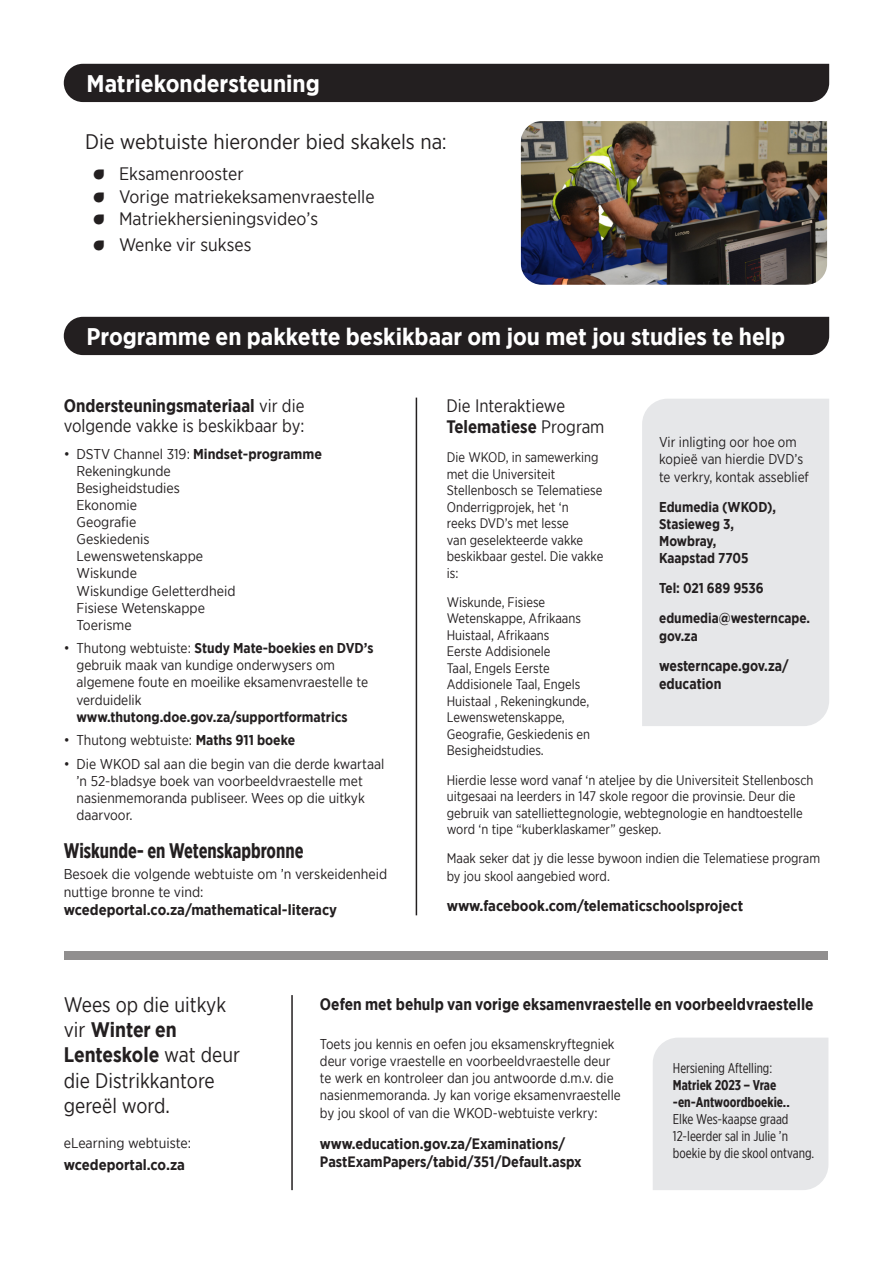
<style>
.page{position:relative;width:893px;height:1263px;background:#fff}
.page>*{position:absolute;margin:0;border:0;box-sizing:border-box;transform-origin:0 0}
.t1{font:700 24px "Gotham Narrow";color:#fff}
.t2{font:21px/25.2px "Gotham Narrow";color:#231f20;scale:.95 1}
.t3{font:21px "Gotham Narrow";color:#231f20}
.t4{font:700 21px "Gotham X Narrow";color:#231f20;scale:.95 1}
.t5{font:18px/21px "Gotham Narrow";color:#231f20;scale:.95 1}
.t6{font:18px "Gotham Narrow";color:#231f20}
.t7{font:700 16.5px "Gotham Narrow";color:#231f20;scale:.95 1}
.t8{font:700 15px/18px "Gotham Narrow";color:#231f20}
.t9{font:700 15px/18px "Gotham Narrow";color:#231f20;scale:.94 1}
.t10{font:14.25px/17.1px "Gotham Narrow";color:#231f20}
.t11{font:14.25px/17.2px "Gotham Narrow";color:#231f20;scale:.95 1}
.t12{font:700 14.25px/17.1px "Gotham Narrow";color:#231f20;scale:.95 1}
.t13{font:700 14.25px "Gotham Narrow";color:#231f20}
.t14{font:14.1px/17px "Gotham X Narrow";color:#231f20}
.t15{font:700 14.1px/17px "Gotham X Narrow";color:#231f20}
.t16{font:13.8px/16.5px "Gotham Narrow";color:#231f20;scale:.94 1}
.s1{font-family:"Gotham X Narrow"}
.s2{font-weight:700}
</style>
<div class="page">
<div style="left:653px;top:1038px;width:175px;height:152px;background:#e6e7e9"></div>
<div style="left:642px;top:399px;width:187px;height:327px;background:#e6e7e9"></div>
<hr style="left:291px;top:995px;width:2px;height:195px;background:#231f20">
<hr style="left:416px;top:398px;width:1px;height:517px;background:#231f20">
<div style="left:64px;top:317px;width:765px;height:38px;background:#231f20"></div>
<div style="left:64px;top:64px;width:765px;height:38px;background:#231f20"></div>
<img style="left:521px;top:121px;width:306px;height:164px">
<div style="left:65px;top:951px;width:763px;height:8px;background:#918f8f"></div>
<h1 class="t1" style="left:87px;top:68px;width:235px">Matriekondersteuning</h1>
<h2 class="t3" style="left:85px;top:129px;width:363px">Die webtuiste hieronder bied skakels na<span class="s1">:</span></h2>
<h3 class="t6" style="left:94px;top:163px;width:152px">• Eksamenrooster</h3>
<h3 class="t6" style="left:94px;top:185px;width:283px">• Vorige matriekeksamenvraestelle</h3>
<h3 class="t6" style="left:94px;top:208px;width:226px">• Matriekhersieningsvideo’s</h3>
<h3 class="t6" style="left:94px;top:233px;width:159px">• Wenke vir sukses</h3>
<h1 class="t1" style="left:87px;top:321px;width:700px">Programme en pakkette beskikbaar om jou met jou studies te help</h1>
<h3 class="t5" style="left:64px;top:396px;width:255px;line-height:19.5px"><span class="s2">Ondersteuningsmateriaal</span> vir die volgende vakke is beskikbaar by:</h3>
<p class="t10" style="left:77px;top:445px;width:247px;text-indent:-13px">• DSTV Channel 319: <span class="s2">Mindset-programme<br></span>Rekeningkunde<br>Besigheidstudies<br>Ekonomie<br>Geografie<br>Geskiedenis<br>Lewenswetenskappe<br>Wiskunde<br>Wiskundige Geletterdheid<br>Fisiese Wetenskappe<br>Toerisme</p>
<p class="t10" style="left:77px;top:639px;width:298px;text-indent:-13px">• Thutong webtuiste: <span class="s2">Study Mate-boekies en DVD’s </span>gebruik maak van kundige onderwysers om algemene foute en moeilike eksamenvraestelle te verduidelik</p>
<p class="t13" style="left:77px;top:707px;width:273px">www.thutong.doe.gov.za/supportformatrics</p>
<p class="t10" style="left:64px;top:731px;width:233px">• Thutong webtuiste: <span class="s2">Maths 911 boeke</span></p>
<p class="t10" style="left:77px;top:755px;width:309px;text-indent:-13px">• Die WKOD sal aan die begin van die derde kwartaal ’n 52-bladsye boek van voorbeeldvraestelle met nasienmemoranda publiseer. Wees op die uitkyk daarvoor.</p>
<h2 class="t4" style="left:64px;top:837px;width:254px">Wiskunde- en Wetenskapbronne</h2>
<p class="t10" style="left:64px;top:865px;width:325px;line-height:18px">Besoek die volgende webtuiste om ’n verskeidenheid nuttige bronne te vind:</p>
<p class="t8" style="left:64px;top:901px;width:275px">wcedeportal.co.za/mathematical-literacy</p>
<h3 class="t5" style="left:446px;top:395px;width:168px">Die Interaktiewe<br><span class="s2">Telematiese</span> Program</h3>
<p class="t11" style="left:659px;top:433px;width:159px">Vir inligting oor hoe om kopieë van hierdie DVD’s te verkry, kontak asseblief</p>
<p class="t12" style="left:659px;top:498px;width:125px">Edumedia (WKOD),<br>Stasieweg 3,<br>Mowbray,<br>Kaapstad 7705</p>
<p class="t12" style="left:659px;top:573px;width:161px;line-height:29.8px">Tel: 021 689 9536 edumedia@westerncape.</p>
<p class="t12" style="left:659px;top:627px;width:42px">gov.za</p>
<p class="t9" style="left:659px;top:657px;width:139px">westerncape.gov.za/ education</p>
<p class="t16" style="left:447px;top:449px;width:168px">Die WKOD, in samewerking met die Universiteit<br>Stellenbosch se Telematiese<br>Onderrigprojek, het ‘n<br>reeks DVD’s met lesse<br>van geselekteerde vakke beskikbaar gestel. Die vakke is:</p>
<p class="t16" style="left:447px;top:593px;width:154px">Wiskunde, Fisiese<br>Wetenskappe, Afrikaans<br>Huistaal, Afrikaans<br>Eerste Addisionele<br>Taal, Engels Eerste<br>Addisionele Taal, Engels<br>Huistaal , Rekeningkunde,<br>Lewenswetenskappe,<br>Geografie, Geskiedenis en<br>Besigheidstudies.</p>
<p class="t16" style="left:447px;top:771px;width:392px">Hierdie lesse word vanaf ‘n ateljee by die Universiteit Stellenbosch uitgesaai na leerders in 147 skole regoor die provinsie. Deur die gebruik van satelliettegnologie, webtegnologie en handtoestelle word ‘n tipe “kuberklaskamer” geskep.</p>
<p class="t16" style="left:447px;top:850px;width:399px;line-height:17.1px">Maak seker dat jy die lesse bywoon indien die Telematiese program by jou skool aangebied word.</p>
<p class="t8" style="left:447px;top:897px;width:298px">www.facebook.com/telematicschoolsproject</p>
<h2 class="t2" style="left:64px;top:991px;width:187px">Wees op die uitkyk vir <span class="s2">Winter en<br>Lenteskole</span> wat deur die Distrikkantore gereël word.</h2>
<p class="t10" style="left:64px;top:1134px;width:129px">eLearning webtuiste:</p>
<p class="t8" style="left:64px;top:1155px;width:123px">wcedeportal.co.za</p>
<p class="t7" style="left:320px;top:994px;width:521px">Oefen met behulp van vorige eksamenvraestelle en voorbeeldvraestelle</p>
<p class="t11" style="left:320px;top:1035px;width:318px">Toets jou kennis en oefen jou eksamenskryftegniek deur vorige vraestelle en voorbeeldvraestelle deur te werk en kontroleer dan jou antwoorde d.m.v. die nasienmemoranda. Jy kan vorige eksamenvraestelle by jou skool of van die WKOD-webtuiste verkry:</p>
<p class="t8" style="left:320px;top:1135px;width:263px">www.education.gov.za/Examinations/<br>PastExamPapers/tabid/351/Default.aspx</p>
<p class="t14" style="left:673px;top:1060px;width:101px">Hersiening Aftelling:</p>
<p class="t15" style="left:673px;top:1077px;width:118px">Matriek 2023 – Vrae -en-Antwoordboekie..</p>
<p class="t14" style="left:673px;top:1110px;width:143px">Elke Wes-kaapse graad<br>12-leerder sal in Julie ’n boekie by die skool ontvang.</p>
</div>
